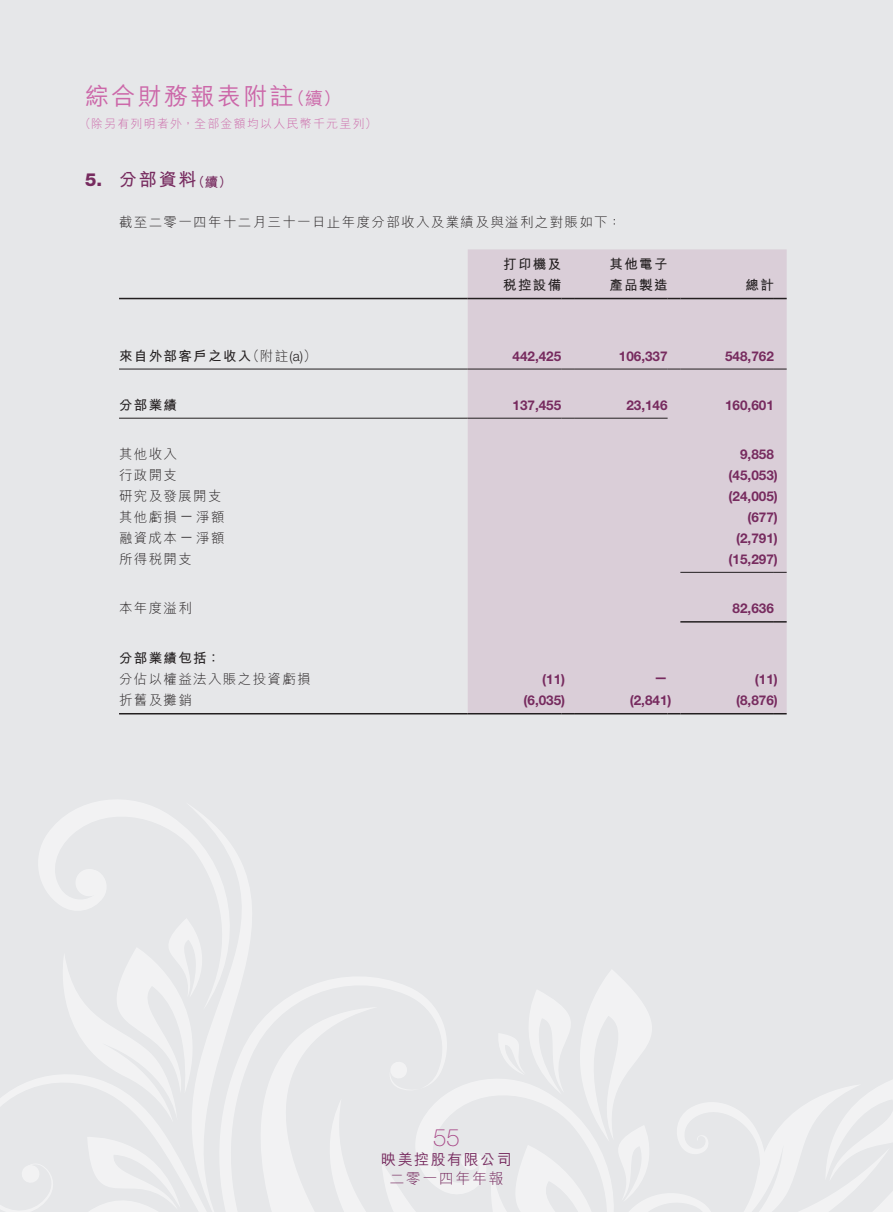
<style>
.page{position:relative;width:893px;height:1212px;background:#e6e7e9}
.page>*{position:absolute;margin:0;border:0;box-sizing:border-box;transform-origin:0 0}
.t1{font:500 24px "M Hei HK";letter-spacing:.1em;color:#cc68a9}
.t2{font:100 24px "Helvetica Neue LT Std";color:#a74686}
.t3{font:700 18px "M Hei HK";color:#772b5f}
.t4{font:500 15px "M Hei HK";letter-spacing:.1em;color:#772b5f}
.t5{font:300 15px "M Hei HK";letter-spacing:.1em;color:#772b5f}
.t6{font:700 13.5px "Helvetica Neue LT Std";color:#772b5f}
.t7{font:300 13.5px "M Hei HK";letter-spacing:.1em;color:#231f20}
.t8{font:700 13.5px/21px "M Hei HK";letter-spacing:.1em;color:#231f20}
.t9{font:300 12px "M Hei HK";letter-spacing:.1em;color:#cc68a9}
.s1{font-size:18px}
.s2{font-family:"Helvetica Neue LT Std";font-weight:800}
.s3{font-size:13.5px}
.s4{font-weight:300}
.s5{font-family:"Helvetica Neue LT Std";font-weight:300}
.s6{font-family:"Helvetica Neue LT Std"}
</style>
<div class="page">
<svg style="left:220px;top:884px;width:32px;height:328px"></svg>
<svg style="left:38px;top:800px;width:210px;height:210px"></svg>
<svg style="left:74px;top:867px;width:30px;height:31px"></svg>
<div style="left:468px;top:249px;width:319px;height:464px;background:#daced8"></div>
<hr style="left:119px;top:369px;width:349px;height:1px;background:#231f20">
<hr style="left:468px;top:369px;width:93px;height:1px;background:#231f20">
<svg style="left:561px;top:369px;width:13px;height:1px"></svg>
<hr style="left:574px;top:369px;width:94px;height:1px;background:#231f20">
<svg style="left:668px;top:369px;width:12px;height:1px"></svg>
<hr style="left:680px;top:369px;width:94px;height:1px;background:#231f20">
<svg style="left:774px;top:369px;width:13px;height:1px"></svg>
<svg style="left:774px;top:572px;width:13px;height:1px"></svg>
<hr style="left:119px;top:418px;width:349px;height:1px;background:#231f20">
<hr style="left:468px;top:418px;width:93px;height:1px;background:#231f20">
<svg style="left:561px;top:418px;width:13px;height:1px"></svg>
<hr style="left:574px;top:418px;width:94px;height:1px;background:#231f20">
<hr style="left:680px;top:572px;width:94px;height:1px;background:#231f20">
<hr style="left:680px;top:621px;width:94px;height:2px;background:#231f20">
<svg style="left:774px;top:621px;width:13px;height:2px"></svg>
<svg style="left:774px;top:713px;width:13px;height:1px"></svg>
<hr style="left:119px;top:713px;width:349px;height:1px;background:#231f20">
<hr style="left:468px;top:713px;width:93px;height:1px;background:#231f20">
<svg style="left:561px;top:713px;width:13px;height:1px"></svg>
<hr style="left:574px;top:713px;width:94px;height:1px;background:#231f20">
<svg style="left:668px;top:713px;width:12px;height:1px"></svg>
<hr style="left:680px;top:713px;width:94px;height:1px;background:#231f20">
<hr style="left:119px;top:298px;width:349px;height:1px;background:#231f20">
<hr style="left:468px;top:298px;width:93px;height:1px;background:#231f20">
<svg style="left:561px;top:298px;width:13px;height:1px"></svg>
<hr style="left:574px;top:298px;width:94px;height:1px;background:#231f20">
<svg style="left:668px;top:298px;width:12px;height:1px"></svg>
<hr style="left:680px;top:298px;width:94px;height:1px;background:#231f20">
<svg style="left:774px;top:298px;width:13px;height:1px"></svg>
<svg style="left:0;top:918px;width:220px;height:294px"></svg>
<svg style="left:244px;top:969px;width:649px;height:243px"></svg>
<h1 class="t1" style="left:85px;top:79px;width:258px">綜合財務報表附註<span class="s1">（續）</span></h1>
<p class="t9" style="left:79px;top:117px;width:299px">（除另有列明者外，全部金額均以人民幣千元呈列）</p>
<h2 class="t3" style="left:85px;top:166px;width:148px"><span class="s2">5.</span> 分部資料<span class="s3">（續）</span></h2>
<p class="t7" style="left:119px;top:215px;width:504px">截至二零一四年十二月三十一日止年度分部收入及業績及與溢利之對賬如下：</p>
<p class="t8" style="left:503px;top:252px;width:60px">打印機及稅控設備</p>
<p class="t8" style="left:610px;top:252px;width:60px">其他電子產品製造</p>
<p class="t8" style="left:746px;top:273px;width:30px">總計</p>
<p class="t8" style="left:119px;top:344px;width:199px">來自外部客戶之收入<span class="s4">（附註</span><span class="s5">(a)</span><span class="s4">）</span></p>
<p class="t6" style="left:512px;top:347px;width:50px">442,425</p>
<p class="t6" style="left:619px;top:347px;width:50px">106,337</p>
<p class="t6" style="left:725px;top:347px;width:50px">548,762</p>
<p class="t8" style="left:119px;top:393px;width:60px">分部業績</p>
<p class="t6" style="left:512px;top:396px;width:50px">137,455</p>
<p class="t6" style="left:626px;top:396px;width:43px">23,146</p>
<p class="t6" style="left:725px;top:396px;width:50px">160,601</p>
<p class="t7" style="left:119px;top:447px;width:60px">其他收入</p>
<p class="t6" style="left:740px;top:446px;width:35px">9,858</p>
<p class="t7" style="left:119px;top:468px;width:60px">行政開支</p>
<p class="t6" style="left:729px;top:467px;width:51px">(45,053)</p>
<p class="t7" style="left:119px;top:489px;width:104px">研究及發展開支</p>
<p class="t6" style="left:729px;top:488px;width:51px">(24,005)</p>
<p class="t7" style="left:119px;top:510px;width:107px">其他虧損<sup>—</sup>淨額</p>
<p class="t6" style="left:747px;top:509px;width:32px">(677)</p>
<p class="t7" style="left:119px;top:531px;width:107px">融資成本<span class="s6">—</span>淨額</p>
<p class="t6" style="left:736px;top:530px;width:43px">(2,791)</p>
<p class="t7" style="left:119px;top:552px;width:74px">所得稅開支</p>
<p class="t6" style="left:729px;top:551px;width:51px">(15,297)</p>
<p class="t7" style="left:119px;top:601px;width:74px">本年度溢利</p>
<p class="t6" style="left:733px;top:600px;width:43px">82,636</p>
<p class="t8" style="left:119px;top:646px;width:103px">分部業績包括：</p>
<p class="t7" style="left:119px;top:672px;width:193px">分佔以權益法入賬之投資虧損</p>
<p class="t6" style="left:542px;top:671px;width:25px">(11)</p>
<p class="t6" style="left:654px;top:669px;width:15px">—</p>
<p class="t6" style="left:755px;top:671px;width:25px">(11)</p>
<p class="t7" style="left:119px;top:693px;width:74px">折舊及攤銷</p>
<p class="t6" style="left:523px;top:692px;width:43px">(6,035)</p>
<p class="t6" style="left:630px;top:692px;width:43px">(2,841)</p>
<p class="t6" style="left:736px;top:692px;width:43px">(8,876)</p>
<h1 class="t2" style="left:433px;top:1124px;width:28px">55</h1>
<p class="t4" style="left:381px;top:1148px;width:132px">映美控股有限公司</p>
<p class="t5" style="left:389px;top:1170px;width:115px">二零一四年年報</p>
</div>
